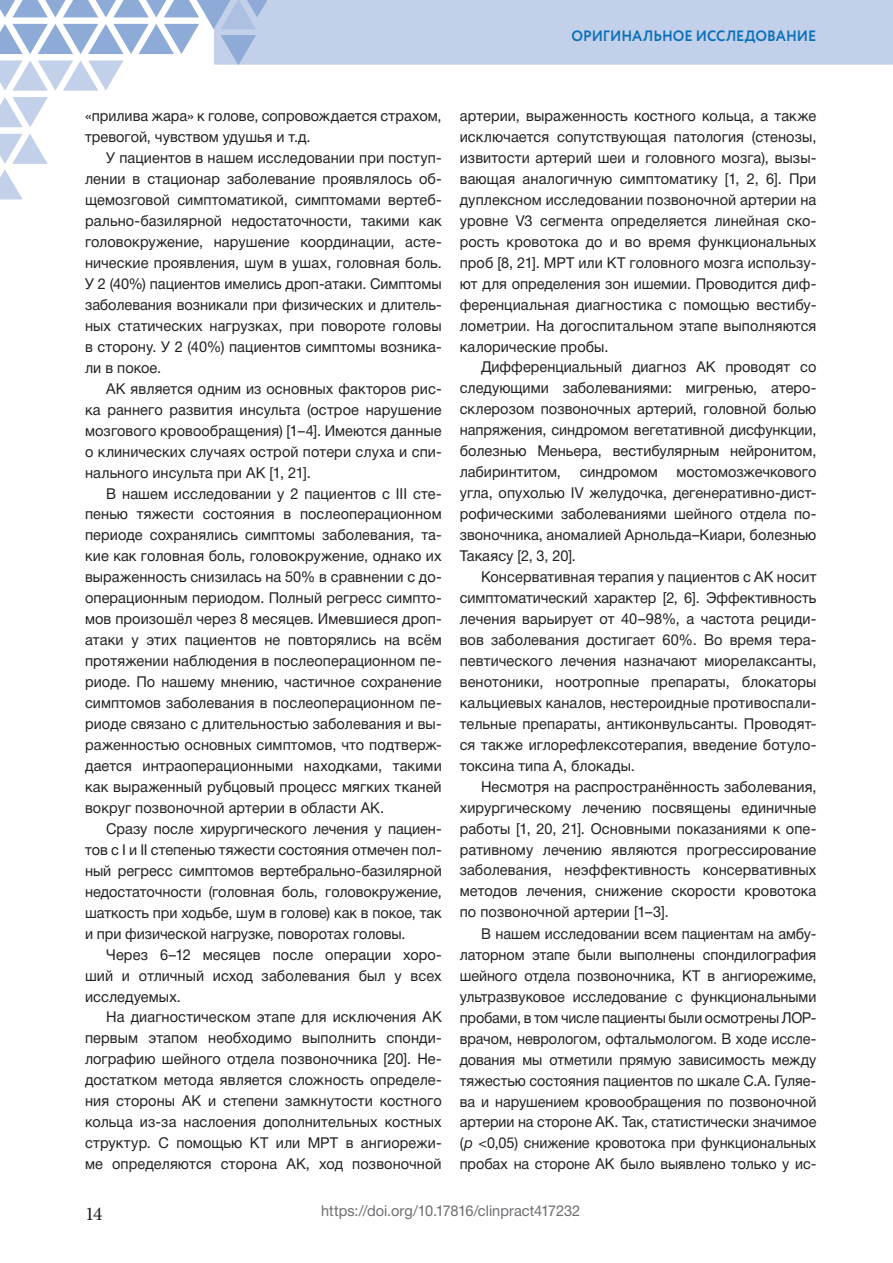
<style>
.page{position:relative;width:893px;height:1263px;background:#fff}
.page>*{position:absolute;margin:0;border:0;box-sizing:border-box;transform-origin:0 0}
.t1{font:19.5px "Minion Pro";color:#231f20}
.t2{font:15px/21px "Helvetica Neue Cyr";letter-spacing:.005em;color:#231f20;text-align:justify}
.t3{font:15px/21px "Helvetica Neue Cyr";letter-spacing:.005em;color:#231f20;text-align:justify;scale:.96 1}
.t4{font:15px "Helvetica Neue Cyr";color:#6c6d70}
.t5{font:700 15px "Circe";letter-spacing:-.005em;color:#0970b9;scale:.95 1}
.s1{font-style:italic}
</style>
<div class="page">
<svg style="left:0;top:97px;width:48px;height:30px"></svg>
<svg style="left:0;top:134px;width:48px;height:65px"></svg>
<svg style="left:0;top:0;width:893px;height:91px"></svg>
<p class="t5" style="left:571px;top:26px;width:259px">ОРИГИНАЛЬНОЕ ИССЛЕДОВАНИЕ</p>
<p class="t2" style="left:85px;top:106px;width:358px">«прилива жара» к голове, сопровождается страхом, тревогой, чувством удушья и т.д.</p>
<p class="t2" style="left:85px;top:148px;width:358px;text-indent:21px">У пациентов в нашем исследовании при поступ&shy;лении в стационар заболевание проявлялось об&shy;щемозговой симптоматикой, симптомами вертеб&shy;рально-базилярной недостаточности, такими как головокружение, нарушение координации, асте&shy;нические проявления, шум в ушах, головная боль.<br>У 2 (40%) пациентов имелись дроп-атаки. Симптомы заболевания возникали при физических и длитель&shy;ных статических нагрузках, при повороте головы в сторону. У 2 (40%) пациентов симптомы возника&shy;ли в покое.</p>
<p class="t2" style="left:85px;top:378px;width:358px;text-indent:21px">АК является одним из основных факторов рис&shy;ка раннего развития инсульта (острое нарушение мозгового кровообращения) [1–4]. Имеются данные о клинических случаях острой потери слуха и спи&shy;нального инсульта при АК [1, 21].</p>
<p class="t2" style="left:85px;top:483px;width:358px;text-indent:21px">В нашем исследовании у 2 пациентов с III сте&shy;пенью тяжести состояния в послеоперационном периоде сохранялись симптомы заболевания, та&shy;кие как головная боль, головокружение, однако их выраженность снизилась на 50% в сравнении с до&shy;операционным периодом. Полный регресс симпто&shy;мов произошёл через 8 месяцев. Имевшиеся дроп&shy;атаки у этих пациентов не повторялись на всём протяжении наблюдения в послеоперационном пе&shy;риоде. По нашему мнению, частичное сохранение симптомов заболевания в послеоперационном пе&shy;риоде связано с длительностью заболевания и вы&shy;раженностью основных симптомов, что подтверж&shy;дается интраоперационными находками, такими как выраженный рубцовый процесс мягких тканей вокруг позвоночной артерии в области АК.</p>
<p class="t2" style="left:85px;top:818px;width:358px;text-indent:21px">Сразу после хирургического лечения у пациен&shy;тов с I и II степенью тяжести состояния отмечен пол&shy;ный регресс симптомов вертебрально-базилярной недостаточности (головная боль, головокружение, шаткость при ходьбе, шум в голове) как в покое, так и при физической нагрузке, поворотах головы.</p>
<p class="t2" style="left:85px;top:944px;width:358px;text-indent:21px">Через 6–12 месяцев после операции хоро&shy;ший и отличный исход заболевания был у всех исследуемых.</p>
<p class="t2" style="left:85px;top:1007px;width:358px;text-indent:21px">На диагностическом этапе для исключения АК первым этапом необходимо выполнить спонди&shy;лографию шейного отдела позвоночника [20]. Не&shy;достатком метода является сложность определе&shy;ния стороны АК и степени замкнутости костного кольца из-за наслоения дополнительных костных структур. С помощью КТ или МРТ в ангиорежи&shy;ме определяются сторона АК, ход позвоночной</p>
<p class="t2" style="left:460px;top:105px;width:358px">артерии, выраженность костного кольца, а также исключается сопутствующая патология (стенозы, извитости артерий шеи и головного мозга), вызы&shy;вающая аналогичную симптоматику [1, 2, 6]. При дуплексном исследовании позвоночной артерии на уровне V3 сегмента определяется линейная ско&shy;рость кровотока до и во время функциональных проб [8, 21]. МРТ или КТ головного мозга использу&shy;ют для определения зон ишемии. Проводится диф&shy;ференциальная диагностика с помощью вестибу&shy;лометрии. На догоспитальном этапе выполняются калорические пробы.</p>
<p class="t2" style="left:460px;top:357px;width:358px;text-indent:21px">Дифференциальный диагноз АК проводят со следующими заболеваниями: мигренью, атеро&shy;склерозом позвоночных артерий, головной болью напряжения, синдромом вегетативной дисфункции, болезнью Меньера, вестибулярным нейронитом, лабиринтитом,</p>
<p class="t2" style="left:580px;top:462px;width:80px">синдромом</p>
<p class="t2" style="left:460px;top:462px;width:358px;text-indent:217px">мостомозжечкового угла, опухолью IV желудочка, дегенеративно-дист&shy;рофическими заболеваниями шейного отдела по&shy;звоночника, аномалией Арнольда–Киари, болезнью Такаясу [2, 3, 20].</p>
<p class="t2" style="left:460px;top:566px;width:358px;text-indent:21px">Консервативная терапия у пациентов с АК носит симптоматический характер [2, 6]. Эффективность лечения варьирует от 40–98%, а частота рециди&shy;вов заболевания достигает 60%. Во время тера&shy;певтического лечения назначают миорелаксанты, венотоники, ноотропные препараты, блокаторы кальциевых каналов, нестероидные противоспали&shy;тельные препараты, антиконвульсанты. Проводят&shy;ся также иглорефлексотерапия, введение ботуло&shy;токсина типа А, блокады.</p>
<p class="t2" style="left:460px;top:776px;width:358px;text-indent:21px">Несмотря на распространённость заболевания, хирургическому лечению посвящены единичные работы [1, 20, 21]. Основными показаниями к опе&shy;ративному лечению являются прогрессирование заболевания, неэффективность консервативных методов лечения, снижение скорости кровотока по позвоночной артерии [1–3].</p>
<p class="t3" style="left:460px;top:923px;width:373px;text-indent:21px">В нашем исследовании всем пациентам на амбу&shy;латорном этапе были выполнены спондилография шейного отдела позвоночника, КТ в ангиорежиме, ультразвуковое исследование с функциональными пробами, в том числе пациенты были осмотрены ЛОР&shy;врачом, неврологом, офтальмологом. В ходе иссле&shy;дования мы отметили прямую зависимость между тяжестью состояния пациентов по шкале С.А. Гуляе&shy;ва и нарушением кровообращения по позвоночной артерии на стороне АК. Так, статистически значимое (<span class="s1">р</span> &lt;0,05) снижение кровотока при функциональных пробах на стороне АК было выявлено только у ис-</p>
<h1 class="t1" style="left:85px;top:1200px;width:19px">14</h1>
<p class="t4" style="left:321px;top:1203px;width:261px">https://doi.org/10.17816/clinpract417232</p>
</div>
